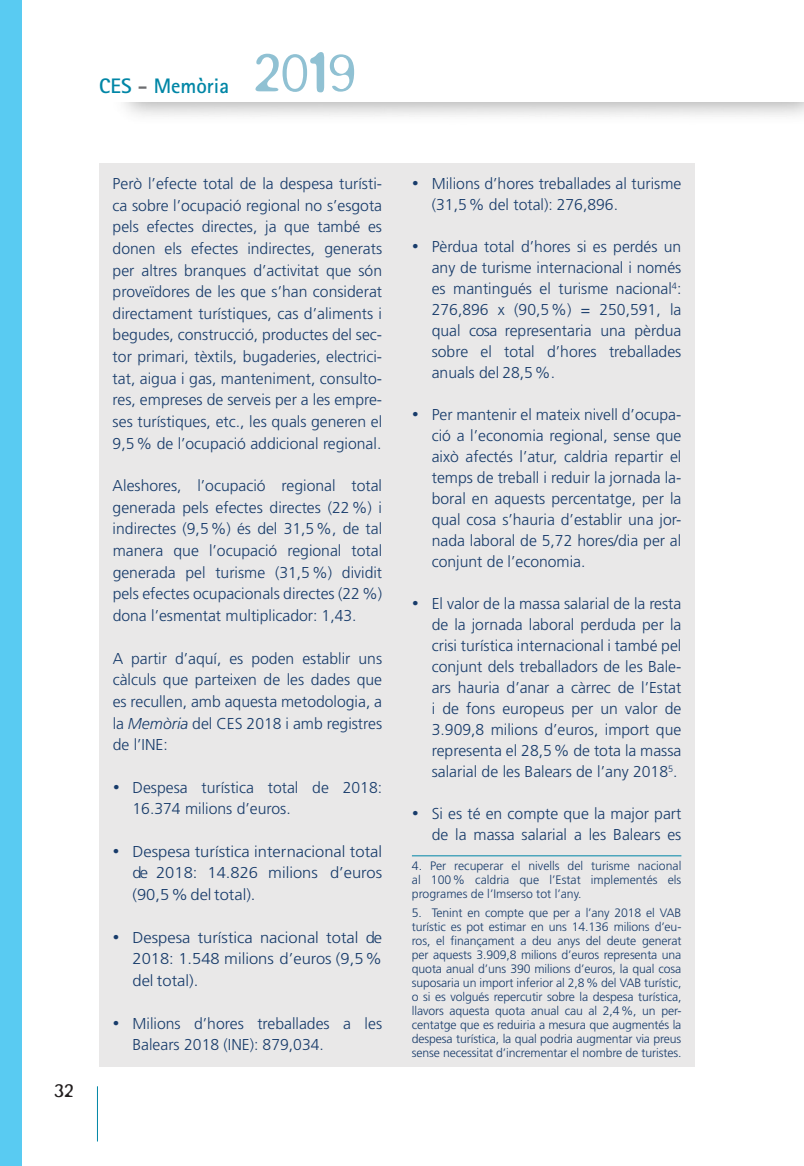
<style>
.page{position:relative;width:804px;height:1166px;background:#fff}
.page>*{position:absolute;margin:0;border:0;box-sizing:border-box;transform-origin:0 0}
.t1{font:300 61.07px "Blur";color:#90c1d3}
.t2{font:700 21px "Rotis Sans Serif";color:#0086a6}
.t3{font:300 21px "Blur";color:#231f20}
.t4{font:300 15.75px/21.7px "Frutiger LT Std";color:#183c6b;text-align:justify}
.t5{font:300 15.75px/21.7px "Frutiger LT Std";color:#183c6b;text-align:justify;scale:1.05 1}
.t6{font:300 12.25px/14px "Frutiger LT Std";letter-spacing:-.01em;color:#183c6b;text-align:justify}
.s1{color:#6c6d70}
.s2{font-style:italic}
</style>
<div class="page">
<hr style="left:97px;top:1086px;width:1px;height:55px;background:#0086a6">
<div style="left:0;top:0;width:21px;height:1166px;background:#59cbf2"></div>
<div style="left:99px;top:164px;width:595px;height:903px;background:#e9e8e8"></div>
<hr style="left:412px;top:855px;width:269px;height:1px;background:#0086a6">
<h2 class="t2" style="left:99px;top:73px;width:131px">CES <span class="s1">-</span> Memòria</h2>
<h1 class="t1" style="left:252px;top:39px;width:104px">2019</h1>
<h2 class="t3" style="left:54px;top:1079px;width:21px">32</h2>
<p class="t4" style="left:113px;top:173px;width:271px">Però l’efecte total de la despesa turísti&shy;ca sobre l’ocupació regional no s’esgota pels efectes directes, ja que també es donen els efectes indirectes, generats per altres branques d’activitat que són proveïdores de les que s’han considerat directament turístiques, cas d’aliments i begudes, construcció, productes del sec&shy;tor primari, tèxtils, bugaderies, electrici&shy;tat, aigua i gas, manteniment, consulto&shy;res, empreses de serveis per a les empre&shy;ses turístiques, etc., les quals generen el 9,5 % de l’ocupació addicional regional.</p>
<p class="t4" style="left:113px;top:475px;width:271px">Aleshores, l’ocupació regional total generada pels efectes directes (22%) i indirectes (9,5%) és del 31,5%, de tal manera que l’ocupació regional total generada pel turisme (31,5%) dividit pels efectes ocupacionals directes (22 %) dona l’esmentat multiplicador: 1,43.</p>
<p class="t4" style="left:113px;top:647px;width:271px">A partir d’aquí, es poden establir uns càlculs que parteixen de les dades que es recullen, amb aquesta metodologia, a la <span class="s2">Memòria</span> del CES 2018 i amb registres de l’INE:</p>
<p class="t4" style="left:132px;top:776px;width:251px;text-indent:-20px">• Despesa turística total de 2018:<br>16.374 milions d’euros.</p>
<p class="t5" style="left:132px;top:841px;width:239px;text-indent:-20px">• Despesa turística internacional total de 2018: 14.826 milions d’euros (90,5 % del total).</p>
<p class="t5" style="left:132px;top:926px;width:239px;text-indent:-20px">• Despesa turística nacional total de 2018: 1.548 milions d’euros (9,5 % del total).</p>
<p class="t4" style="left:132px;top:1012px;width:251px;text-indent:-20px">• Milions d’hores treballades a les<br>Balears 2018 (INE): 879,034.</p>
<p class="t4" style="left:432px;top:173px;width:251px;line-height:21px;text-indent:-20px">• Milions d’hores treballades al turisme (31,5 % del total): 276,896.</p>
<p class="t4" style="left:432px;top:236px;width:251px;line-height:21px;text-indent:-20px">• Pèrdua total d’hores si es perdés un any de turisme internacional i només es mantingués el turisme nacional<sup>4</sup>:<br>276,896 x (90,5%) = 250,591, la qual cosa representaria una pèrdua sobre el total d’hores treballades anuals del 28,5 %.</p>
<p class="t4" style="left:432px;top:404px;width:251px;line-height:21px;text-indent:-20px">• Per mantenir el mateix nivell d’ocupa&shy;ció a l’economia regional, sense que això afectés l’atur, caldria repartir el temps de treball i reduir la jornada la&shy;boral en aquests percentatge, per la qual cosa s’hauria d’establir una jor&shy;nada laboral de 5,72 hores/dia per al conjunt de l’economia.</p>
<p class="t4" style="left:432px;top:593px;width:251px;line-height:21px;text-indent:-20px">• El valor de la massa salarial de la resta de la jornada laboral perduda per la crisi turística internacional i també pel conjunt dels treballadors de les Bale&shy;ars hauria d’anar a càrrec de l’Estat i de fons europeus per un valor de 3.909,8 milions d’euros, import que representa el 28,5% de tota la massa salarial de les Balears de l’any 2018<sup>5</sup>.</p>
<p class="t4" style="left:412px;top:803px;width:271px;line-height:21px;text-align:right">• Si es té en compte que la major part de la massa salarial a les Balears es</p>
<p class="t6" style="left:412px;top:859px;width:271px">4. Per recuperar el nivells del turisme nacional al 100% caldria que l’Estat implementés els programes de l’Imserso tot l’any.</p>
<p class="t6" style="left:412px;top:906px;width:271px">5. Tenint en compte que per a l’any 2018 el VAB turístic es pot estimar en uns 14.136 milions d’eu&shy;ros, el finançament a deu anys del deute generat per aquests 3.909,8 milions d’euros representa una quota anual d’uns 390 milions d’euros, la qual cosa suposaria un import inferior al 2,8% del VAB turístic, o si es volgués repercutir sobre la despesa turística, llavors aquesta quota anual cau al 2,4%, un per&shy;centatge que es reduiria a mesura que augmentés la despesa turística, la qual podria augmentar via preus sense necessitat d’incrementar el nombre de turistes.</p>
</div>
